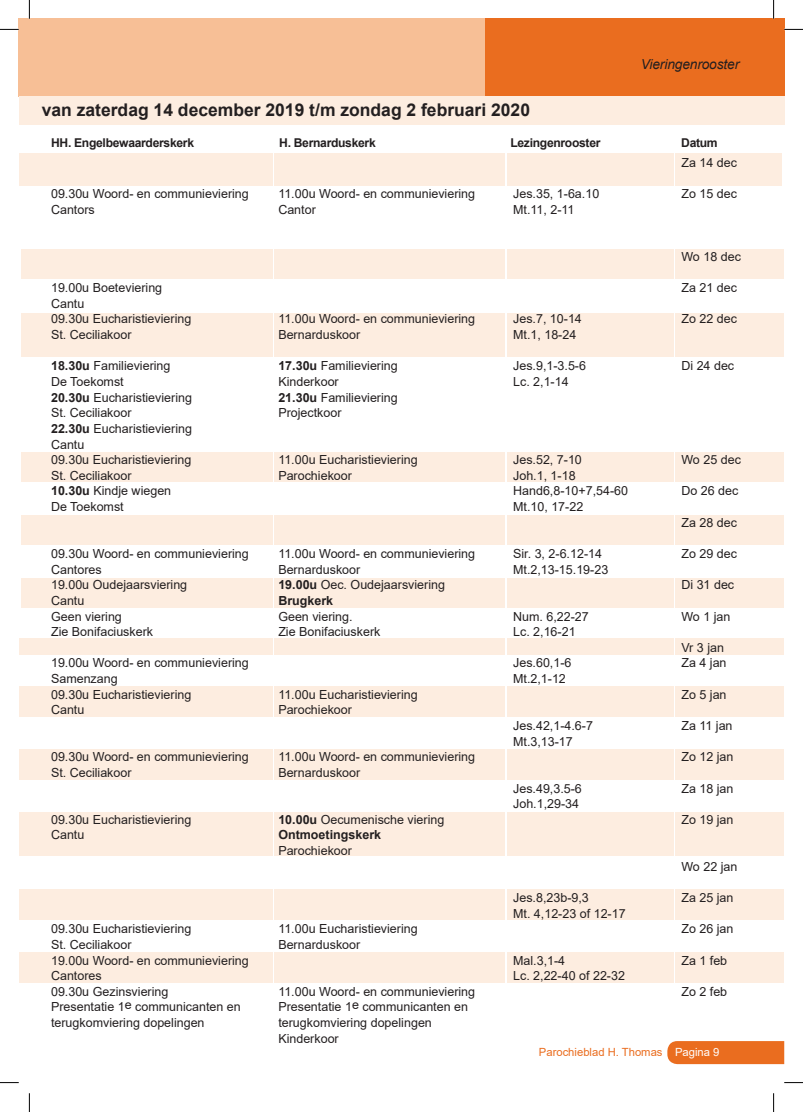
<style>
.page{position:relative;width:803px;height:1112px;background:#fff}
.page>*{position:absolute;margin:0;border:0;box-sizing:border-box;transform-origin:0 0}
.t1{font:700 17.5px "Arial";color:#231f20}
.t2{font:italic 13.75px "Arial";letter-spacing:-.01em;color:#231f20}
.t3{font:12.5px/15.6px "Arial";color:#231f20}
.t4{font:700 12.5px/15.6px "Arial";color:#231f20}
.t5{font:700 12.12px "Arial";letter-spacing:-.025em;color:#231f20}
.t6{font:11.25px "Arial";color:#ea6d1f}
.s1{font-weight:700}
.s2{font-weight:400}
.s3{color:#fff}
</style>
<div class="page">
<div style="left:675px;top:638px;width:109px;height:17px;background:#fdede0"></div>
<div style="left:274px;top:638px;width:231px;height:17px;background:#fdede0"></div>
<div style="left:19px;top:638px;width:253px;height:17px;background:#fdede0"></div>
<div style="left:507px;top:638px;width:167px;height:17px;background:#fdede0"></div>
<div style="left:675px;top:686px;width:109px;height:30px;background:#fdede0"></div>
<div style="left:274px;top:686px;width:231px;height:30px;background:#fdede0"></div>
<div style="left:19px;top:686px;width:253px;height:30px;background:#fdede0"></div>
<div style="left:507px;top:686px;width:167px;height:30px;background:#fdede0"></div>
<div style="left:675px;top:749px;width:109px;height:30px;background:#fdede0"></div>
<div style="left:274px;top:749px;width:231px;height:30px;background:#fdede0"></div>
<div style="left:19px;top:749px;width:253px;height:30px;background:#fdede0"></div>
<div style="left:507px;top:749px;width:167px;height:30px;background:#fdede0"></div>
<div style="left:675px;top:889px;width:109px;height:30px;background:#fdede0"></div>
<div style="left:274px;top:889px;width:231px;height:30px;background:#fdede0"></div>
<div style="left:19px;top:889px;width:253px;height:30px;background:#fdede0"></div>
<div style="left:507px;top:889px;width:167px;height:30px;background:#fdede0"></div>
<div style="left:675px;top:952px;width:109px;height:30px;background:#fdede0"></div>
<div style="left:274px;top:952px;width:231px;height:30px;background:#fdede0"></div>
<div style="left:19px;top:952px;width:253px;height:30px;background:#fdede0"></div>
<div style="left:507px;top:952px;width:167px;height:30px;background:#fdede0"></div>
<div style="left:675px;top:812px;width:109px;height:44px;background:#fdede0"></div>
<div style="left:274px;top:812px;width:231px;height:44px;background:#fdede0"></div>
<div style="left:19px;top:812px;width:253px;height:44px;background:#fdede0"></div>
<div style="left:507px;top:812px;width:167px;height:44px;background:#fdede0"></div>
<div style="left:667px;top:1041px;width:117px;height:22px;background:#ea6d1f"></div>
<div style="left:19px;top:19px;width:473px;height:78px;background:#f7bf96"></div>
<div style="left:485px;top:19px;width:299px;height:78px;background:#ea6d1f"></div>
<div style="left:19px;top:96px;width:765px;height:29px;background:#fdede0"></div>
<div style="left:675px;top:153px;width:107px;height:33px;background:#fdede0"></div>
<div style="left:507px;top:153px;width:167px;height:33px;background:#fdede0"></div>
<div style="left:274px;top:153px;width:231px;height:33px;background:#fdede0"></div>
<div style="left:19px;top:153px;width:253px;height:33px;background:#fdede0"></div>
<div style="left:675px;top:249px;width:109px;height:29px;background:#fdede0"></div>
<div style="left:507px;top:249px;width:167px;height:29px;background:#fdede0"></div>
<div style="left:274px;top:249px;width:231px;height:29px;background:#fdede0"></div>
<div style="left:21px;top:249px;width:251px;height:29px;background:#fdede0"></div>
<div style="left:675px;top:452px;width:109px;height:29px;background:#fdede0"></div>
<div style="left:507px;top:452px;width:167px;height:29px;background:#fdede0"></div>
<div style="left:274px;top:452px;width:231px;height:29px;background:#fdede0"></div>
<div style="left:21px;top:452px;width:251px;height:29px;background:#fdede0"></div>
<div style="left:675px;top:515px;width:109px;height:29px;background:#fdede0"></div>
<div style="left:507px;top:515px;width:167px;height:29px;background:#fdede0"></div>
<div style="left:274px;top:515px;width:231px;height:29px;background:#fdede0"></div>
<div style="left:21px;top:515px;width:251px;height:29px;background:#fdede0"></div>
<div style="left:675px;top:578px;width:109px;height:29px;background:#fdede0"></div>
<div style="left:507px;top:578px;width:167px;height:29px;background:#fdede0"></div>
<div style="left:274px;top:578px;width:231px;height:29px;background:#fdede0"></div>
<div style="left:21px;top:578px;width:251px;height:29px;background:#fdede0"></div>
<div style="left:675px;top:312px;width:109px;height:44px;background:#fdede0"></div>
<div style="left:507px;top:312px;width:167px;height:44px;background:#fdede0"></div>
<div style="left:274px;top:312px;width:231px;height:44px;background:#fdede0"></div>
<div style="left:21px;top:312px;width:251px;height:44px;background:#fdede0"></div>
<svg style="left:0;top:29px;width:19px;height:1px"></svg>
<svg style="left:784px;top:29px;width:19px;height:1px"></svg>
<svg style="left:0;top:1082px;width:19px;height:1px"></svg>
<svg style="left:784px;top:1082px;width:19px;height:1px"></svg>
<svg style="left:29px;top:0;width:1px;height:19px"></svg>
<svg style="left:29px;top:1093px;width:1px;height:18px"></svg>
<svg style="left:773px;top:0;width:1px;height:19px"></svg>
<svg style="left:773px;top:1093px;width:1px;height:18px"></svg>
<p class="t2" style="left:641px;top:55px;width:100px">Vieringenrooster</p>
<h1 class="t1" style="left:42px;top:98px;width:490px">van zaterdag 14 december 2019 t/m zondag 2 februari 2020</h1>
<p class="t5" style="left:51px;top:134px;width:144px">HH. Engelbewaarderskerk</p>
<p class="t5" style="left:279px;top:134px;width:98px">H. Bernarduskerk</p>
<p class="t5" style="left:510px;top:134px;width:92px">Lezingenrooster</p>
<p class="t5" style="left:681px;top:134px;width:38px">Datum</p>
<p class="t3" style="left:681px;top:155px;width:57px">Za 14 dec</p>
<p class="t3" style="left:681px;top:186px;width:57px">Zo 15 dec</p>
<p class="t3" style="left:51px;top:186px;width:199px">09.30u Woord- en communieviering<br>Cantors</p>
<p class="t3" style="left:278px;top:186px;width:198px">11.00u Woord- en communieviering<br>Cantor</p>
<p class="t3" style="left:513px;top:186px;width:88px">Jes.35, 1-6a.10<br>Mt.11, 2-11</p>
<p class="t3" style="left:51px;top:280px;width:142px">19.00u Boeteviering<br>Cantu<br>09.30u Eucharistieviering<br>St. Ceciliakoor</p>
<p class="t3" style="left:51px;top:358px;width:143px"><span class="s1">18.30u</span> Familieviering<br>De Toekomst<br><span class="s1">20.30u</span> Eucharistieviering<br>St. Ceciliakoor<br><span class="s1">22.30u</span> Eucharistieviering<br>Cantu<br>09.30u Eucharistieviering<br>St. Ceciliakoor<br><span class="s1">10.30u</span> Kindje wiegen<br>De Toekomst</p>
<p class="t3" style="left:51px;top:545px;width:199px">09.30u Woord- en communieviering<br>Cantores<br>19.00u Oudejaarsviering<br>Cantu<br>Geen viering<br>Zie Bonifaciuskerk</p>
<p class="t3" style="left:51px;top:655px;width:199px">19.00u Woord- en communieviering<br>Samenzang<br>09.30u Eucharistieviering<br>Cantu</p>
<p class="t3" style="left:51px;top:748px;width:199px">09.30u Woord- en communieviering<br>St. Ceciliakoor</p>
<p class="t3" style="left:51px;top:811px;width:142px">09.30u Eucharistieviering<br>Cantu</p>
<p class="t3" style="left:51px;top:920px;width:199px">09.30u Eucharistieviering<br>St. Ceciliakoor<br>19.00u Woord- en communieviering<br>Cantores<br>09.30u Gezinsviering<br>Presentatie 1e communicanten en terugkomviering dopelingen</p>
<p class="t3" style="left:278px;top:311px;width:198px">11.00u Woord- en communieviering<br>Bernarduskoor</p>
<p class="t3" style="left:278px;top:358px;width:121px"><span class="s1">17.30u</span> Familieviering<br>Kinderkoor<br><span class="s1">21.30u</span> Familieviering<br>Projectkoor</p>
<p class="t3" style="left:278px;top:452px;width:141px">11.00u Eucharistieviering<br>Parochiekoor</p>
<p class="t3" style="left:278px;top:545px;width:198px">11.00u Woord- en communieviering<br>Bernarduskoor<br><span class="s1">19.00u</span> Oec. Oudejaarsviering<br><span class="s1">Brugkerk</span></p>
<p class="t3" style="left:278px;top:608px;width:104px">Geen viering.<br>Zie Bonifaciuskerk</p>
<p class="t3" style="left:278px;top:686px;width:141px">11.00u Eucharistieviering<br>Parochiekoor</p>
<p class="t3" style="left:278px;top:748px;width:198px">11.00u Woord- en communieviering<br>Bernarduskoor</p>
<p class="t4" style="left:278px;top:811px;width:168px">10.00u <span class="s2">Oecumenische viering<br></span>Ontmoetingskerk</p>
<p class="t3" style="left:278px;top:842px;width:75px">Parochiekoor</p>
<p class="t3" style="left:278px;top:920px;width:141px">11.00u Eucharistieviering<br>Bernarduskoor</p>
<p class="t3" style="left:278px;top:983px;width:198px">11.00u Woord- en communieviering<br>Presentatie 1e communicanten en terugkomviering dopelingen<br>Kinderkoor</p>
<p class="t3" style="left:513px;top:311px;width:70px">Jes.7, 10-14<br>Mt.1, 18-24</p>
<p class="t3" style="left:513px;top:358px;width:74px">Jes.9,1-3.5-6<br>Lc. 2,1-14</p>
<p class="t3" style="left:513px;top:452px;width:116px">Jes.52, 7-10<br>Joh.1, 1-18<br>Hand6,8-10+7,54-60<br>Mt.10, 17-22</p>
<p class="t3" style="left:513px;top:545px;width:97px">Sir. 3, 2-6.12-14<br>Mt.2,13-15.19-23</p>
<p class="t3" style="left:513px;top:608px;width:77px">Num. 6,22-27<br>Lc. 2,16-21</p>
<p class="t3" style="left:513px;top:655px;width:60px">Jes.60,1-6<br>Mt.2,1-12</p>
<p class="t3" style="left:513px;top:717px;width:81px">Jes.42,1-4.6-7<br>Mt.3,13-17</p>
<p class="t3" style="left:513px;top:780px;width:70px">Jes.49,3.5-6<br>Joh.1,29-34</p>
<p class="t3" style="left:513px;top:889px;width:114px">Jes.8,23b-9,3<br>Mt. 4,12-23 of 12-17</p>
<p class="t3" style="left:513px;top:952px;width:113px">Mal.3,1-4<br>Lc. 2,22-40 of 22-32</p>
<p class="t3" style="left:681px;top:248px;width:61px">Wo 18 dec</p>
<p class="t3" style="left:681px;top:280px;width:57px">Za 21 dec</p>
<p class="t3" style="left:681px;top:311px;width:57px">Zo 22 dec</p>
<p class="t3" style="left:681px;top:358px;width:54px">Di 24 dec</p>
<p class="t3" style="left:681px;top:452px;width:61px">Wo 25 dec</p>
<p class="t3" style="left:681px;top:483px;width:58px">Do 26 dec</p>
<p class="t3" style="left:681px;top:514px;width:57px">Za 28 dec</p>
<p class="t3" style="left:681px;top:545px;width:57px">Zo 29 dec</p>
<p class="t3" style="left:681px;top:577px;width:54px">Di 31 dec</p>
<p class="t3" style="left:681px;top:608px;width:51px">Wo 1 jan</p>
<p class="t3" style="left:681px;top:639px;width:47px">Vr 3 jan<br>Za 4 jan</p>
<p class="t3" style="left:681px;top:686px;width:47px">Zo 5 jan</p>
<p class="t3" style="left:681px;top:717px;width:53px">Za 11 jan</p>
<p class="t3" style="left:681px;top:748px;width:54px">Zo 12 jan</p>
<p class="t3" style="left:681px;top:780px;width:54px">Za 18 jan</p>
<p class="t3" style="left:681px;top:811px;width:54px">Zo 19 jan</p>
<p class="t3" style="left:681px;top:858px;width:58px">Wo 22 jan</p>
<p class="t3" style="left:681px;top:889px;width:54px">Za 25 jan</p>
<p class="t3" style="left:681px;top:920px;width:54px">Zo 26 jan</p>
<p class="t3" style="left:681px;top:952px;width:47px">Za 1 feb</p>
<p class="t3" style="left:681px;top:983px;width:47px">Zo 2 feb</p>
<p class="t6" style="left:539px;top:1043px;width:182px">Parochieblad H. Thomas <span class="s3">Pagina 9</span></p>
</div>
